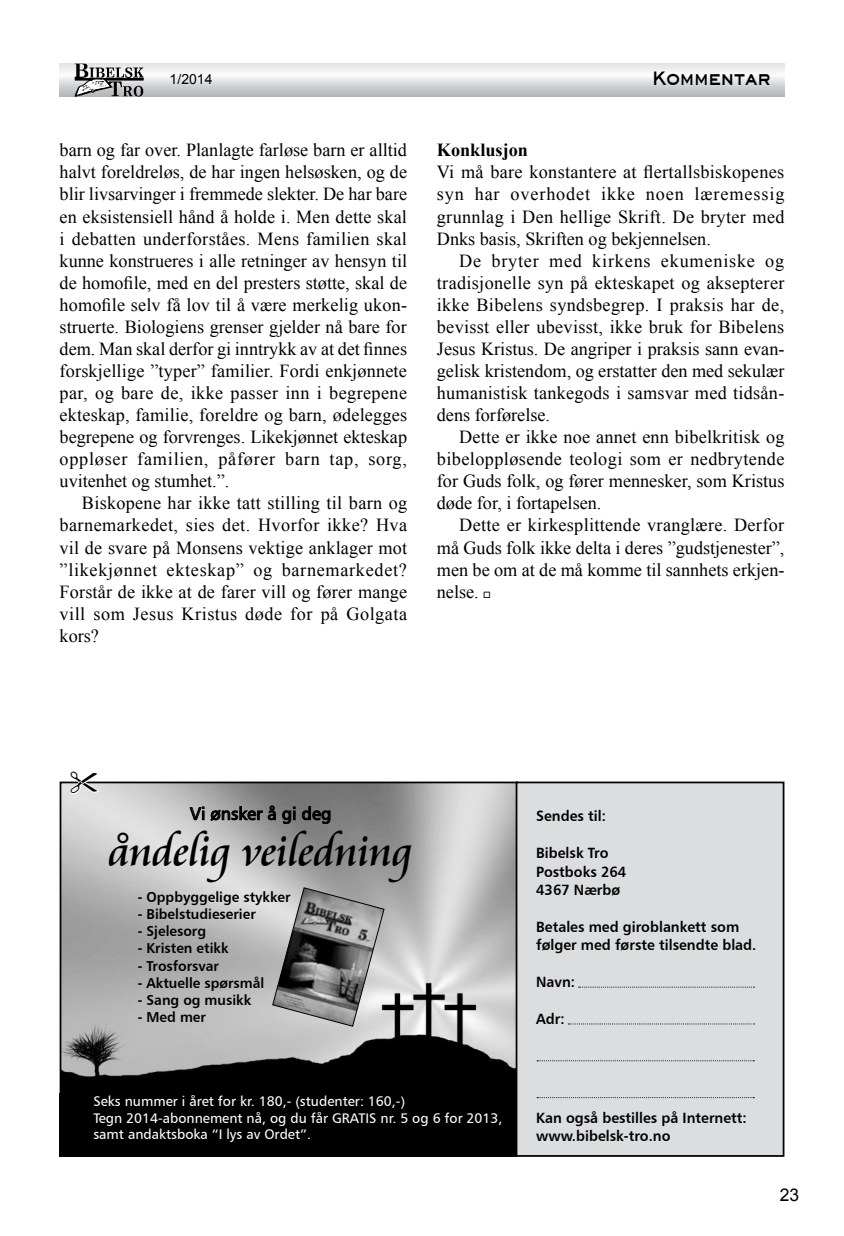
<style>
.page{position:relative;width:844px;height:1236px;background:#fff}
.page>*{position:absolute;margin:0;border:0;box-sizing:border-box;transform-origin:0 0}
.t1{font:45.5px "Cataneo BT";letter-spacing:-.02em;color:#000}
.t2{font:700 21px "Eyechart";color:#000;scale:.9 1}
.t3{font:18.38px/22.1px "Times New Roman";color:#000;text-align:justify}
.t4{font:700 18.38px "Times New Roman";color:#000}
.t5{font:17.5px "Humanist 777 BT Roman B";color:#000}
.t6{font:17.5px "Arial";color:#000}
.t7{font:14.88px/18.4px "Humanist 777 BT Bold B";color:#000;scale:.95 1}
.t8{font:14.35px "Humanist 777 BT Bold B";color:#000;scale:.96 1}
.t9{font:14px "Arial";color:#000}
.t10{font:13.83px/16.6px "Humanist 777 BT Roman B";color:#fff}
</style>
<div class="page">
<svg style="left:60px;top:63px;width:724px;height:33px"></svg>
<img style="left:74px;top:63px;width:70px;height:34px">
<img style="left:63px;top:784px;width:452px;height:308px">
<svg style="left:190px;top:806px;width:14px;height:14px"></svg>
<svg style="left:210px;top:806px;width:52px;height:14px"></svg>
<svg style="left:268px;top:805px;width:8px;height:15px"></svg>
<svg style="left:282px;top:806px;width:13px;height:17px"></svg>
<svg style="left:302px;top:806px;width:28px;height:17px"></svg>
<div style="left:516px;top:782px;width:267px;height:373px;background:#dcddde"></div>
<div style="left:515px;top:781px;width:269px;height:375px;border:2px solid #000"></div>
<svg style="left:272px;top:887px;width:112px;height:139px;background:#8b8b8b"></svg>
<div style="left:60px;top:1093px;width:457px;height:63px;background:#000"></div>
<svg style="left:578px;top:986px;width:176px;height:1px"></svg>
<svg style="left:568px;top:1023px;width:186px;height:1px"></svg>
<svg style="left:537px;top:1060px;width:217px;height:1px"></svg>
<svg style="left:69px;top:781px;width:32px;height:14px"></svg>
<p class="t9" style="left:170px;top:70px;width:44px">1/2014</p>
<p class="t2" style="left:652px;top:66px;width:133px">Kommentar</p>
<p class="t3" style="left:60px;top:139px;width:349px">barn og far over. Planlagte farløse barn er alltid halvt foreldreløs, de har ingen helsøsken, og de blir livsarvinger i fremmede slekter. De har bare en eksistensiell hånd å holde i. Men dette skal i debatten underforståes. Mens familien skal kunne konstrueres i alle retninger av hensyn til de homofile, med en del presters støtte, skal de homofile selv få lov til å være merkelig ukon&shy;struerte. Biologiens grenser gjelder nå bare for dem. Man skal derfor gi inntrykk av at det finnes forskjellige ”typer” familier. Fordi enkjønnete par, og bare de, ikke passer inn i begrepene ekteskap, familie, foreldre og barn, ødelegges begrepene og forvrenges. Likekjønnet ekteskap oppløser familien, påfører barn tap, sorg, uvitenhet og stumhet.”.</p>
<p class="t3" style="left:60px;top:491px;width:349px;text-indent:22px">Biskopene har ikke tatt stilling til barn og barnemarkedet, sies det. Hvorfor ikke? Hva vil de svare på Monsens vektige anklager mot ”likekjønnet ekteskap” og barnemarkedet?<br>Forstår de ikke at de farer vill og fører mange vill som Jesus Kristus døde for på Golgata kors?</p>
<p class="t4" style="left:437px;top:137px;width:92px">Konklusjon</p>
<p class="t3" style="left:437px;top:161px;width:349px">Vi må bare konstantere at flertallsbiskopenes syn har overhodet ikke noen læremessig grunnlag i Den hellige Skrift. De bryter med Dnks basis, Skriften og bekjennelsen.</p>
<p class="t3" style="left:437px;top:249px;width:349px;text-indent:22px">De bryter med kirkens ekumeniske og tradisjonelle syn på ekteskapet og aksepterer ikke Bibelens syndsbegrep. I praksis har de, bevisst eller ubevisst, ikke bruk for Bibelens Jesus Kristus. De angriper i praksis sann evan&shy;gelisk kristendom, og erstatter den med sekulær humanistisk tankegods i samsvar med tidsån&shy;dens forførelse.</p>
<p class="t3" style="left:437px;top:425px;width:349px;text-indent:22px">Dette er ikke noe annet enn bibelkritisk og bibeloppløsende teologi som er nedbrytende for Guds folk, og fører mennesker, som Kristus døde for, i fortapelsen.</p>
<p class="t3" style="left:437px;top:513px;width:349px;text-indent:22px">Dette er kirkesplittende vranglære. Derfor må Guds folk ikke delta i deres ”gudstjenester”, men be om at de må komme til sannhets erkjen&shy;nelse. □</p>
<p class="t5" style="left:190px;top:802px;width:143px">Vi ønsker å gi deg</p>
<h1 class="t1" style="left:108px;top:823px;width:306px">åndelig veiledning</h1>
<p class="t8" style="left:138px;top:887px;width:161px">- Oppbyggelige stykker</p>
<p class="t8" style="left:138px;top:904px;width:124px">- Bibelstudieserier</p>
<p class="t8" style="left:138px;top:921px;width:73px">- Sjelesorg</p>
<p class="t8" style="left:138px;top:939px;width:96px">- Kristen etikk</p>
<p class="t8" style="left:138px;top:956px;width:86px">- Trosforsvar</p>
<p class="t8" style="left:138px;top:973px;width:133px">- Aktuelle spørsmål</p>
<p class="t8" style="left:138px;top:990px;width:120px">- Sang og musikk</p>
<p class="t8" style="left:138px;top:1008px;width:72px">- Med mer</p>
<p class="t7" style="left:536px;top:806px;width:75px">Sendes til:</p>
<p class="t7" style="left:536px;top:843px;width:96px">Bibelsk Tro<br>Postboks 264<br>4367 Nærbø</p>
<p class="t7" style="left:536px;top:916px;width:233px">Betales med giroblankett som følger med første tilsendte blad.</p>
<p class="t7" style="left:536px;top:972px;width:42px">Navn:</p>
<p class="t7" style="left:536px;top:1008px;width:31px">Adr:</p>
<p class="t10" style="left:93px;top:1092px;width:410px">Seks nummer i året for kr. 180,- (studenter: 160,-)<br>Tegn 2014-abonnement nå, og du får GRATIS nr. 5 og 6 for 2013, samt andaktsboka “I lys av Ordet”.</p>
<p class="t7" style="left:536px;top:1107px;width:223px">Kan også bestilles på Internett: www.bibelsk-tro.no</p>
<p class="t6" style="left:779px;top:1182px;width:21px">23</p>
</div>
